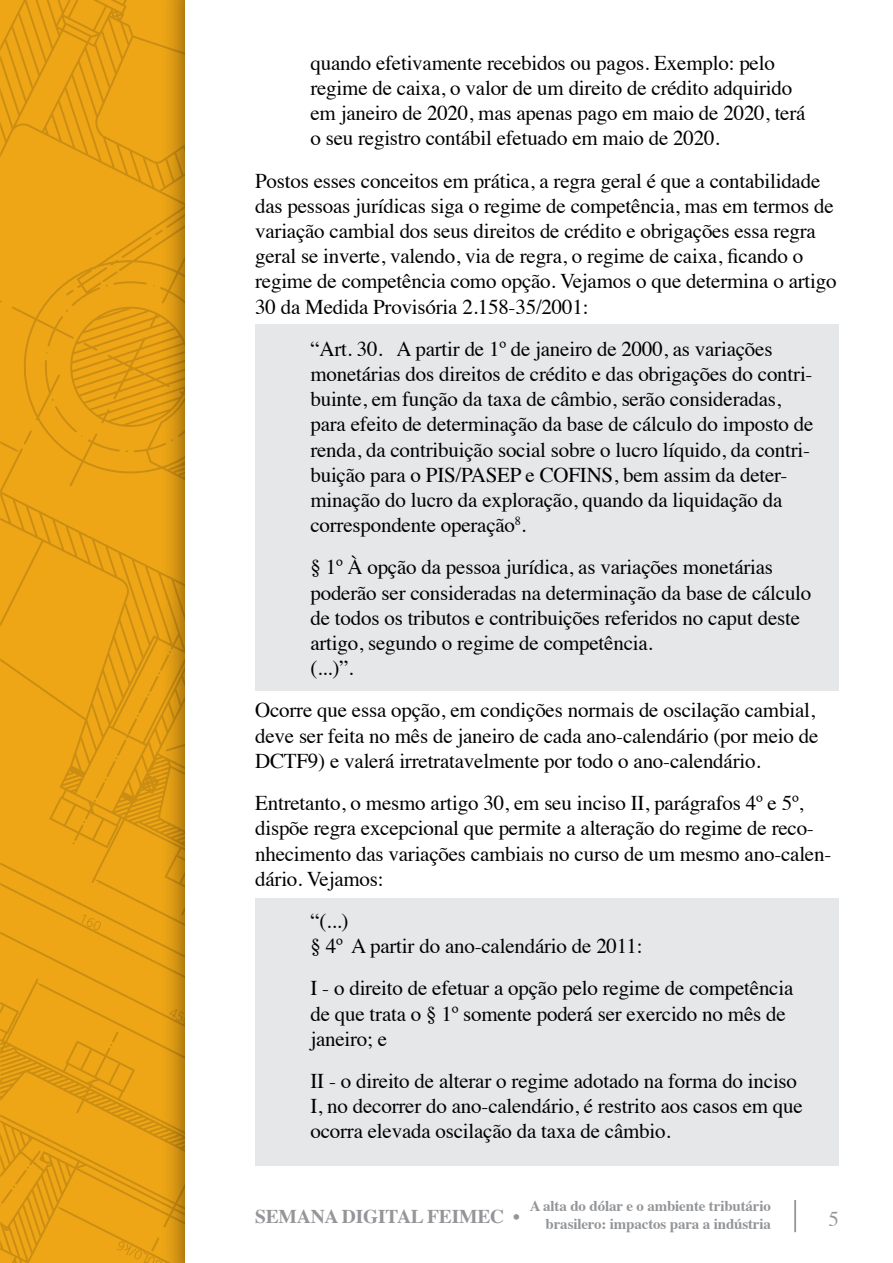
<style>
.page{position:relative;width:893px;height:1263px;background:#fff}
.page>*{position:absolute;margin:0;border:0;box-sizing:border-box;transform-origin:0 0}
.t1{font:21px/25.2px "Times";letter-spacing:-.01em;color:#000}
.t2{font:21px "Times";color:#939598}
.t3{font:700 19.5px "Times";letter-spacing:-.01em;color:#939598}
.t4{font:700 15px/18px "Times";letter-spacing:-.01em;color:#939598;text-align:right}
</style>
<div class="page">
<svg style="left:0;top:0;width:159px;height:862px;fill:#eea616"></svg>
<svg style="left:102px;top:271px;width:45px;height:16px"></svg>
<svg style="left:122px;top:200px;width:37px;height:58px"></svg>
<svg style="left:66px;top:290px;width:8px;height:6px"></svg>
<svg style="left:0;top:862px;width:159px;height:401px;fill:#eea616"></svg>
<svg style="left:110px;top:1032px;width:8px;height:14px"></svg>
<div style="left:159px;top:0;width:734px;height:1263px;background:#000;opacity:.5"></div>
<div style="left:185px;top:0;width:708px;height:1263px;background:#fff"></div>
<hr style="left:794px;top:1200px;width:2px;height:32px;background:#939598">
<div style="left:255px;top:898px;width:584px;height:267px;background:#e6e7e8"></div>
<div style="left:255px;top:324px;width:584px;height:366px;background:#e6e7e8"></div>
<p class="t1" style="left:310px;top:48px;width:497px">quando efetivamente recebidos ou pagos. Exemplo: pelo regime de caixa, o valor de um direito de crédito adquirido em janeiro de 2020, mas apenas pago em maio de 2020, terá o seu registro contábil efetuado em maio de 2020.</p>
<p class="t1" style="left:255px;top:166px;width:583px">Postos esses conceitos em prática, a regra geral é que a contabilidade das pessoas jurídicas siga o regime de competência, mas em termos de variação cambial dos seus direitos de crédito e obrigações essa regra geral se inverte, valendo, via de regra, o regime de caixa, ficando o regime de competência como opção. Vejamos o que determina o artigo 30 da Medida Provisória 2.158-35/2001:</p>
<p class="t1" style="left:310px;top:334px;width:505px">“Art. 30. A partir de 1º de janeiro de 2000, as variações monetárias dos direitos de crédito e das obrigações do contri&shy;buinte, em função da taxa de câmbio, serão consideradas, para efeito de determinação da base de cálculo do imposto de renda, da contribuição social sobre o lucro líquido, da contri&shy;buição para o PIS/PASEP e COFINS, bem assim da deter&shy;minação do lucro da exploração, quando da liquidação da correspondente operação<sup>8</sup>.</p>
<p class="t1" style="left:310px;top:553px;width:502px">§ 1º À opção da pessoa jurídica, as variações monetárias poderão ser consideradas na determinação da base de cálculo de todos os tributos e contribuições referidos no caput deste artigo, segundo o regime de competência.<br>(...)”.</p>
<p class="t1" style="left:255px;top:696px;width:565px">Ocorre que essa opção, em condições normais de oscilação cambial, deve ser feita no mês de janeiro de cada ano-calendário (por meio de<br>DCTF9) e valerá irretratavelmente por todo o ano-calendário.</p>
<p class="t1" style="left:255px;top:789px;width:578px">Entretanto, o mesmo artigo 30, em seu inciso II, parágrafos 4º e 5º, dispõe regra excepcional que permite a alteração do regime de reco&shy;nhecimento das variações cambiais no curso de um mesmo ano-calen&shy;dário. Vejamos:</p>
<p class="t1" style="left:310px;top:906px;width:334px">“(...)<br>§ 4º A partir do ano-calendário de 2011:</p>
<p class="t1" style="left:310px;top:974px;width:484px">I - o direito de efetuar a opção pelo regime de competência de que trata o § 1º somente poderá ser exercido no mês de janeiro; e</p>
<p class="t1" style="left:310px;top:1066px;width:494px">II - o direito de alterar o regime adotado na forma do inciso<br>I, no decorrer do ano-calendário, é restrito aos casos em que ocorra elevada oscilação da taxa de câmbio.</p>
<p class="t3" style="left:255px;top:1198px;width:266px">SEMANA DIGITAL FEIMEC •</p>
<p class="t4" style="left:530px;top:1195px;width:243px">A alta do dólar e o ambiente tributário brasilero: impactos para a indústria</p>
<p class="t2" style="left:829px;top:1199px;width:12px">5</p>
</div>
